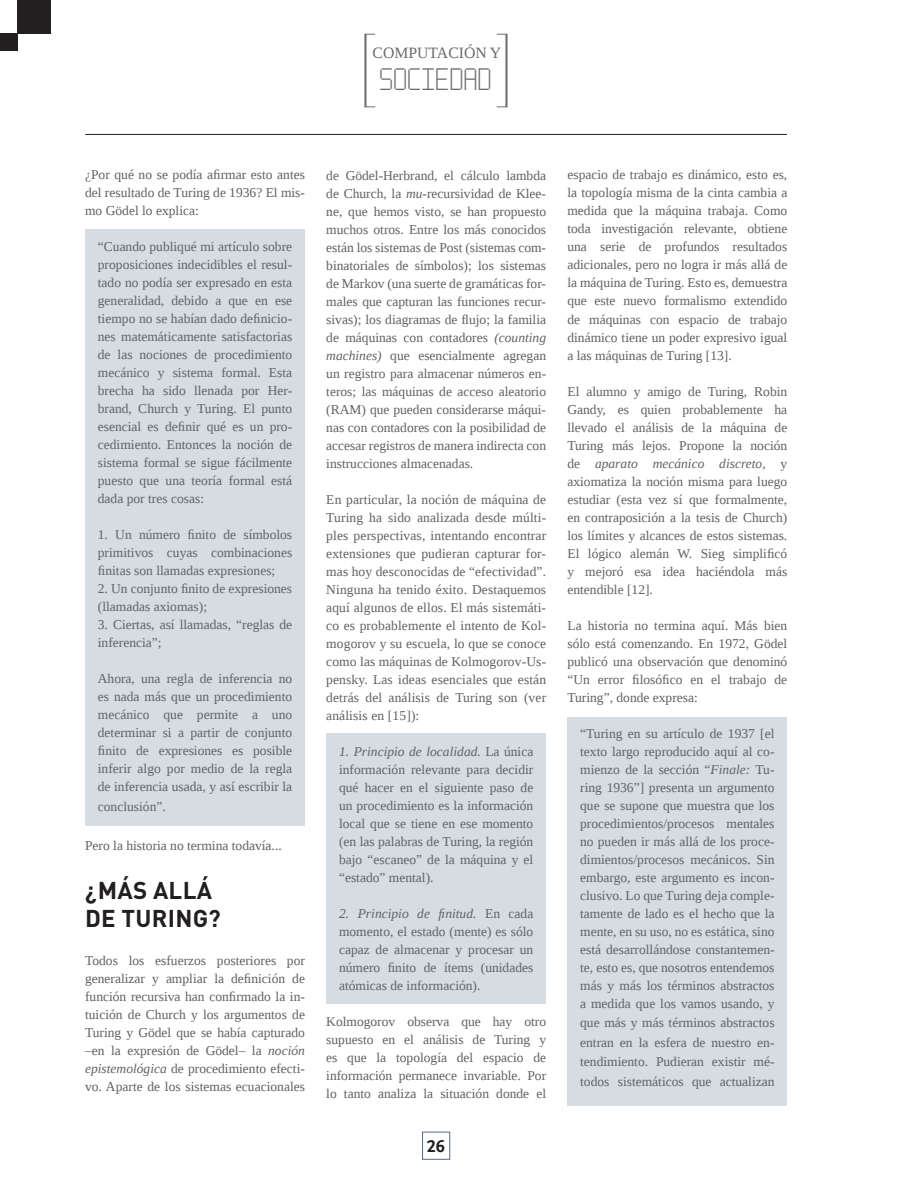
<style>
.page{position:relative;width:915px;height:1191px;background:#fff}
.page>*{position:absolute;margin:0;border:0;box-sizing:border-box;transform-origin:0 0}
.t1{font:25.5px "Post Pixel 7";color:#6c6d70}
.t2{font:700 24px/28.5px "DIN Pro";letter-spacing:.01em;color:#231f20}
.t3{font:18px "Scala Sans Bold LF";color:#231f20}
.t4{font:15.75px "Liberation Serif";color:#6c6d70}
.t5{font:13.5px/18px "Liberation Serif";color:#636366;text-align:justify}
.s1{font-style:italic}
</style>
<div class="page">
<div style="left:364px;top:34px;width:11px;height:73px;border:1px solid #6c6d70"></div>
<div style="left:496px;top:34px;width:11px;height:73px;border:1px solid #6c6d70"></div>
<hr style="left:365px;top:34px;width:1px;height:73px;background:#6c6d70">
<hr style="left:505px;top:34px;width:1px;height:73px;background:#6c6d70">
<div style="left:422px;top:1131px;width:28px;height:28px;border:1px solid #5a6886"></div>
<div style="left:0;top:33px;width:17px;height:17px;background:#231f20"></div>
<div style="left:17px;top:0;width:33px;height:33px;background:#231f20"></div>
<hr style="left:85px;top:134px;width:701px;height:1px;background:#231f20">
<div style="left:85px;top:229px;width:220px;height:596px;background:#d5dde2"></div>
<div style="left:567px;top:717px;width:220px;height:389px;background:#d5dde2"></div>
<div style="left:326px;top:733px;width:220px;height:270px;background:#d5dde2"></div>
<p class="t4" style="left:372px;top:42px;width:130px">COMPUTACIÓN Y</p>
<h1 class="t1" style="left:380px;top:62px;width:114px">SOCIEDAD</h1>
<p class="t5" style="left:85px;top:166px;width:221px">¿Por qué no se podía afirmar esto antes del resultado de Turing de 1936? El mis&shy;mo Gödel lo explica:</p>
<p class="t5" style="left:98px;top:238px;width:196px">“Cuando publiqué mi artículo sobre proposiciones indecidibles el resul&shy;tado no podía ser expresado en esta generalidad, debido a que en ese tiempo no se habían dado definicio&shy;nes matemáticamente satisfactorias de las nociones de procedimiento mecánico y sistema formal. Esta brecha ha sido llenada por Her&shy;brand, Church y Turing. El punto esencial es definir qué es un pro&shy;cedimiento. Entonces la noción de sistema formal se sigue fácilmente puesto que una teoría formal está dada por tres cosas:</p>
<p class="t5" style="left:98px;top:526px;width:196px">1. Un número finito de símbolos primitivos cuyas combinaciones finitas son llamadas expresiones;</p>
<p class="t5" style="left:98px;top:580px;width:196px">2. Un conjunto finito de expresiones (llamadas axiomas);</p>
<p class="t5" style="left:98px;top:616px;width:196px">3. Ciertas, así llamadas, “reglas de inferencia”;</p>
<p class="t5" style="left:98px;top:670px;width:196px">Ahora, una regla de inferencia no es nada más que un procedimiento mecánico que permite a uno determinar si a partir de conjunto finito de expresiones es posible inferir algo por medio de la regla de inferencia usada, y así escribir la</p>
<p class="t5" style="left:98px;top:797px;width:69px">conclusión”.</p>
<p class="t5" style="left:85px;top:836px;width:198px">Pero la historia no termina todavía...</p>
<h2 class="t2" style="left:85px;top:875px;width:137px">¿MÁS ALLÁ<br>DE TURING?</h2>
<p class="t5" style="left:85px;top:951px;width:221px">Todos los esfuerzos posteriores por generalizar y ampliar la definición de función recursiva han confirmado la in&shy;tuición de Church y los argumentos de Turing y Gödel que se había capturado –en la expresión de Gödel– la <span class="s1">noción epistemológica</span> de procedimiento efecti&shy;vo. Aparte de los sistemas ecuacionales</p>
<p class="t5" style="left:326px;top:166px;width:221px">de Gödel-Herbrand, el cálculo lambda de Church, la <span class="s1">mu-</span>recursividad de Klee&shy;ne, que hemos visto, se han propuesto muchos otros. Entre los más conocidos están los sistemas de Post (sistemas com&shy;binatoriales de símbolos); los sistemas de Markov (una suerte de gramáticas for&shy;males que capturan las funciones recur&shy;sivas); los diagramas de flujo; la familia de máquinas con contadores <span class="s1">(counting machines)</span> que esencialmente agregan un registro para almacenar números en&shy;teros; las máquinas de acceso aleatorio (RAM) que pueden considerarse máqui&shy;nas con contadores con la posibilidad de accesar registros de manera indirecta con instrucciones almacenadas.</p>
<p class="t5" style="left:326px;top:490px;width:221px">En particular, la noción de máquina de Turing ha sido analizada desde múlti&shy;ples perspectivas, intentando encontrar extensiones que pudieran capturar for&shy;mas hoy desconocidas de “efectividad”.<br>Ninguna ha tenido éxito. Destaquemos aquí algunos de ellos. El más sistemáti&shy;co es probablemente el intento de Kol&shy;mogorov y su escuela, lo que se conoce como las máquinas de Kolmogorov-Us&shy;pensky. Las ideas esenciales que están detrás del análisis de Turing son (ver análisis en [15]):</p>
<p class="t5" style="left:339px;top:742px;width:196px"><span class="s1">1. Principio de localidad.</span> La única información relevante para decidir qué hacer en el siguiente paso de un procedimiento es la información local que se tiene en ese momento (en las palabras de Turing, la región bajo “escaneo” de la máquina y el “estado” mental).</p>
<p class="t5" style="left:339px;top:904px;width:196px"><span class="s1">2. Principio de finitud.</span> En cada momento, el estado (mente) es sólo capaz de almacenar y procesar un número finito de ítems (unidades atómicas de información).</p>
<p class="t5" style="left:326px;top:1012px;width:221px">Kolmogorov observa que hay otro supuesto en el análisis de Turing y es que la topología del espacio de información permanece invariable. Por lo tanto analiza la situación donde el</p>
<h3 class="t3" style="left:426px;top:1136px;width:19px">26</h3>
<p class="t5" style="left:567px;top:166px;width:221px">espacio de trabajo es dinámico, esto es, la topología misma de la cinta cambia a medida que la máquina trabaja. Como toda investigación relevante, obtiene una serie de profundos resultados adicionales, pero no logra ir más allá de la máquina de Turing. Esto es, demuestra que este nuevo formalismo extendido de máquinas con espacio de trabajo dinámico tiene un poder expresivo igual a las máquinas de Turing [13].</p>
<p class="t5" style="left:567px;top:382px;width:221px">El alumno y amigo de Turing, Robin Gandy, es quien probablemente ha llevado el análisis de la máquina de Turing más lejos. Propone la noción de <span class="s1">aparato mecánico discreto,</span> y axiomatiza la noción misma para luego estudiar (esta vez sí que formalmente, en contraposición a la tesis de Church) los límites y alcances de estos sistemas.<br>El lógico alemán W. Sieg simplificó y mejoró esa idea haciéndola más entendible [12].</p>
<p class="t5" style="left:567px;top:616px;width:221px">La historia no termina aquí. Más bien sólo está comenzando. En 1972, Gödel publicó una observación que denominó “Un error filosófico en el trabajo de Turing”, donde expresa:</p>
<p class="t5" style="left:580px;top:724px;width:196px">“Turing en su artículo de 1937 [el texto largo reproducido aquí al co&shy;mienzo de la sección “<span class="s1">Finale:</span> Tu&shy;ring 1936”] presenta un argumento que se supone que muestra que los procedimientos/procesos mentales no pueden ir más allá de los proce&shy;dimientos/procesos mecánicos. Sin embargo, este argumento es incon&shy;clusivo. Lo que Turing deja comple&shy;tamente de lado es el hecho que la mente, en su uso, no es estática, sino está desarrollándose constantemen&shy;te, esto es, que nosotros entendemos más y más los términos abstractos a medida que los vamos usando, y</p>
<p class="t5" style="left:580px;top:1012px;width:196px;line-height:19.5px">que más y más términos abstractos entran en la esfera de nuestro en&shy;tendimiento. Pudieran existir mé&shy;todos sistemáticos que actualizan</p>
</div>
